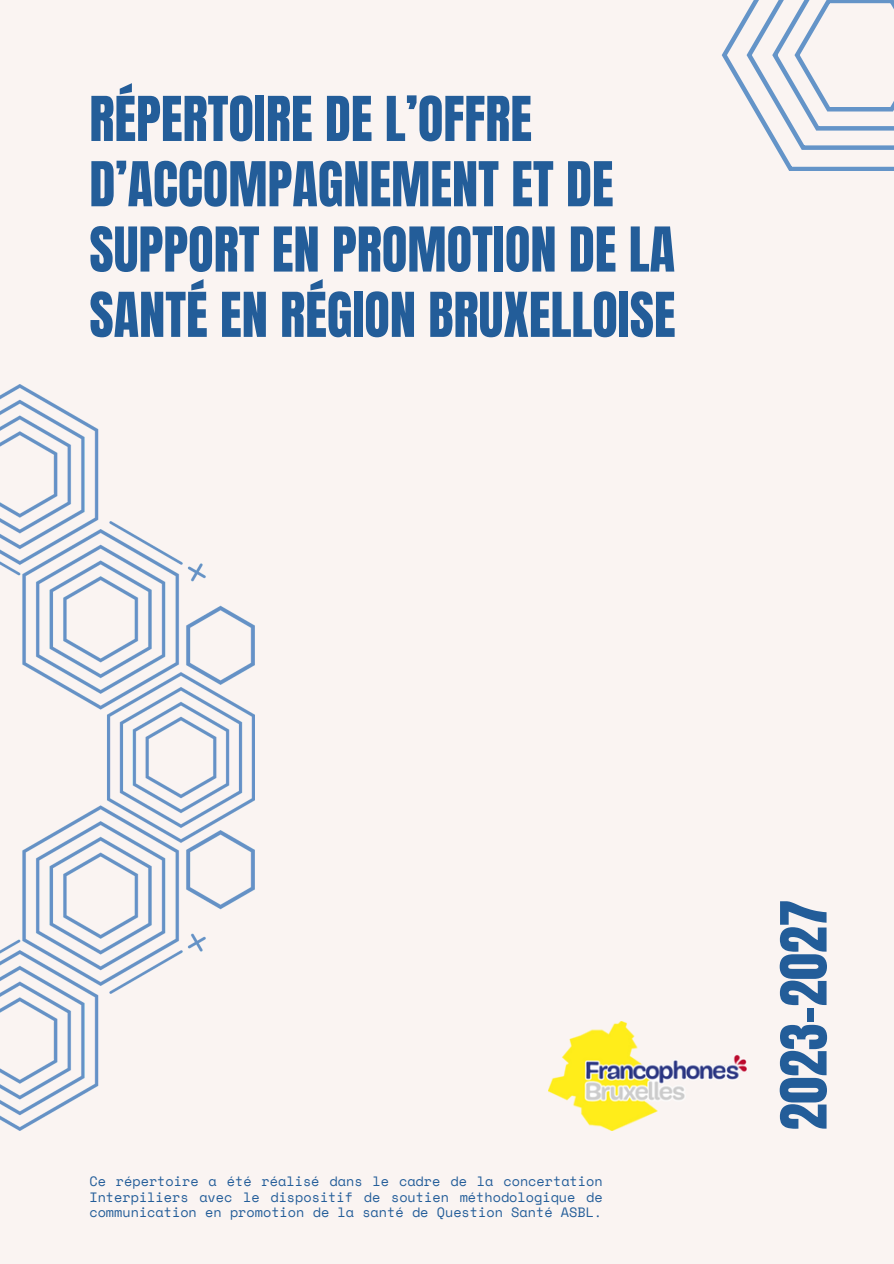
<style>
.page{position:relative;width:894px;height:1264px;background:#fff}
.page>*{position:absolute;margin:0;border:0;box-sizing:border-box;transform-origin:0 0}
.t1{font:54px "Anton";color:#235d99}
.t2{font:52.5px/65.2px "Anton";color:#235d99}
.t3{font:13.5px/15.8px "Space Mono";color:#235d99;text-align:justify}
</style>
<div class="page">
<div style="left:0;top:0;width:893px;height:1263px;background:#faf4f2"></div>
<img style="left:548px;top:1021px;width:198px;height:109px">
<svg style="left:721px;top:0;width:172px;height:171px"></svg>
<img style="left:0;top:385px;width:254px;height:745px">
<h2 class="t2" style="left:89px;top:87px;width:587px">RÉPERTOIRE DE L’OFFRE<br>D’ACCOMPAGNEMENT ET DE<br>SUPPORT EN PROMOTION DE LA<br>SANTÉ EN RÉGION BRUXELLOISE</h2>
<p class="t3" style="left:89px;top:1172px;width:514px">Ce répertoire a été réalisé dans le cadre de la concertation Interpiliers avec le dispositif de soutien méthodologique de communication en promotion de la santé de Question Santé ASBL.</p>
<h1 class="t1" style="left:764px;top:1130px;width:232px;rotate:-90deg">2023-2027</h1>
</div>
